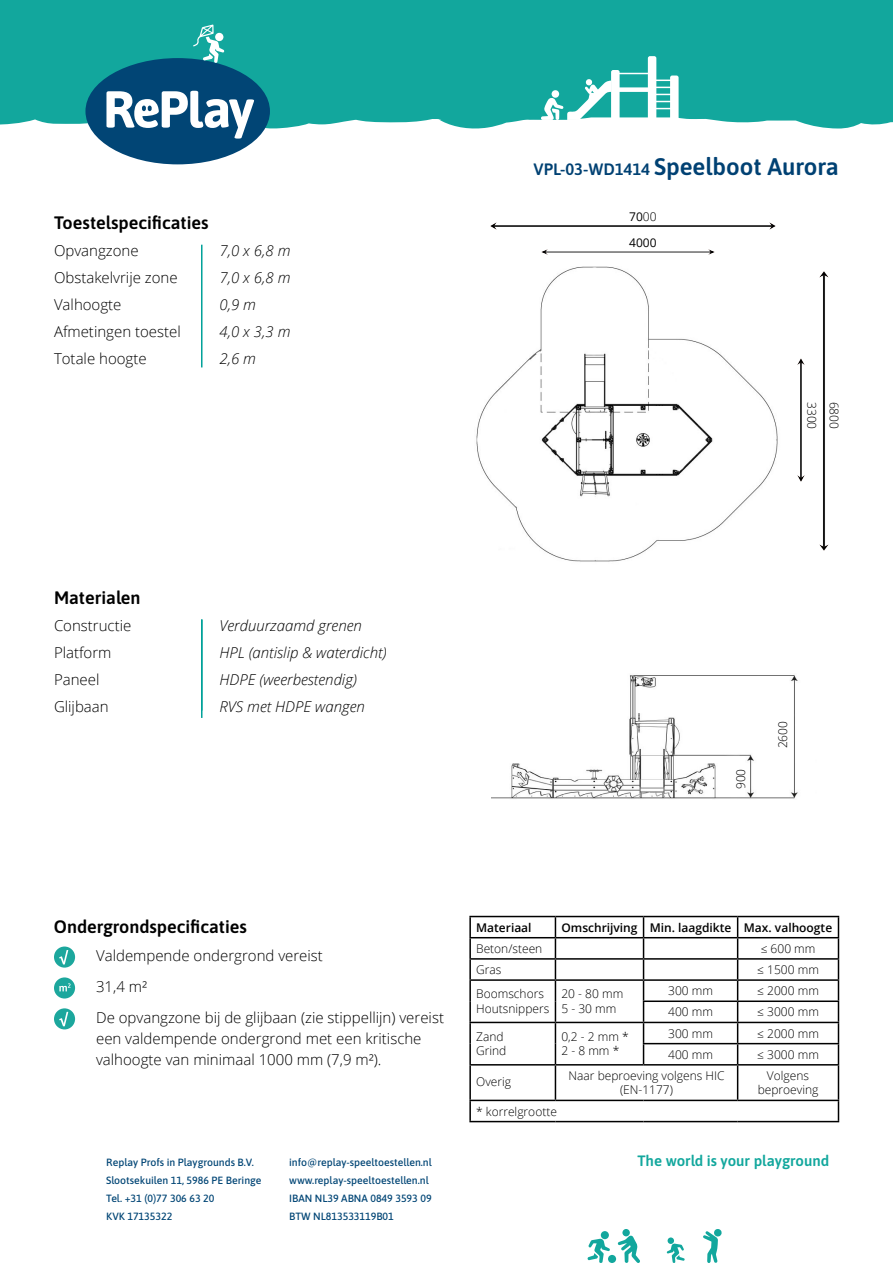
<style>
.page{position:relative;width:893px;height:1263px;background:#fff}
.page>*{position:absolute;margin:0;border:0;box-sizing:border-box;transform-origin:0 0}
.t1{font:600 24px "Asap";color:#004173}
.t2{font:600 18px "Asap";color:#000}
.t3{font:300 15px/27px "Open Sans";color:#000}
.t4{font:italic 300 15px "Open Sans";color:#000}
.t5{font:600 15px "Asap";color:#12a79d}
.t6{font:300 12px/14.4px "Open Sans";color:#000}
.t7{font:600 12px "Open Sans";color:#000}
.t8{font:12px "Open Sans";color:#000}
.t9{font:500 10.5px/18px "Asap";color:#014575}
.s1{font-size:16.5px}
.s2{font-weight:300}
</style>
<div class="page">
<hr style="left:469px;top:916px;width:86px;height:1px;background:#000">
<hr style="left:469px;top:917px;width:2px;height:20px;background:#000">
<hr style="left:555px;top:916px;width:88px;height:1px;background:#000">
<hr style="left:644px;top:916px;width:94px;height:1px;background:#000">
<hr style="left:738px;top:916px;width:101px;height:1px;background:#000">
<hr style="left:469px;top:937px;width:86px;height:1px;background:#000">
<hr style="left:469px;top:938px;width:2px;height:20px;background:#000">
<hr style="left:555px;top:937px;width:88px;height:1px;background:#000">
<hr style="left:644px;top:937px;width:94px;height:1px;background:#000">
<hr style="left:738px;top:937px;width:101px;height:1px;background:#000">
<hr style="left:469px;top:958px;width:86px;height:2px;background:#000">
<svg style="left:469px;top:960px;width:2px;height:19px"></svg>
<hr style="left:555px;top:958px;width:88px;height:2px;background:#000">
<hr style="left:644px;top:958px;width:94px;height:2px;background:#000">
<hr style="left:738px;top:958px;width:101px;height:2px;background:#000">
<hr style="left:469px;top:979px;width:86px;height:2px;background:#000">
<hr style="left:469px;top:981px;width:2px;height:20px;background:#000">
<hr style="left:555px;top:979px;width:88px;height:2px;background:#000">
<hr style="left:644px;top:979px;width:94px;height:2px;background:#000">
<hr style="left:738px;top:979px;width:101px;height:2px;background:#000">
<hr style="left:469px;top:1001px;width:2px;height:21px;background:#000">
<hr style="left:643px;top:1000px;width:95px;height:2px;background:#000">
<hr style="left:738px;top:1000px;width:101px;height:2px;background:#000">
<hr style="left:469px;top:1022px;width:86px;height:1px;background:#000">
<hr style="left:469px;top:1023px;width:2px;height:21px;background:#000">
<hr style="left:555px;top:1022px;width:88px;height:1px;background:#000">
<hr style="left:644px;top:1022px;width:94px;height:1px;background:#000">
<hr style="left:738px;top:1022px;width:101px;height:1px;background:#000">
<hr style="left:469px;top:1044px;width:2px;height:20px;background:#000">
<svg style="left:555px;top:917px;width:1px;height:147px"></svg>
<hr style="left:643px;top:1043px;width:95px;height:1px;background:#000">
<svg style="left:643px;top:917px;width:1px;height:147px"></svg>
<hr style="left:738px;top:1043px;width:101px;height:1px;background:#000">
<svg style="left:737px;top:917px;width:1px;height:147px"></svg>
<svg style="left:838px;top:917px;width:1px;height:147px"></svg>
<hr style="left:469px;top:1064px;width:86px;height:1px;background:#000">
<hr style="left:469px;top:1065px;width:2px;height:35px;background:#000">
<hr style="left:555px;top:1064px;width:88px;height:1px;background:#000">
<hr style="left:555px;top:1065px;width:1px;height:35px;background:#000">
<hr style="left:644px;top:1064px;width:94px;height:1px;background:#000">
<hr style="left:738px;top:1064px;width:101px;height:1px;background:#000">
<hr style="left:737px;top:1065px;width:1px;height:35px;background:#000">
<hr style="left:838px;top:1065px;width:1px;height:35px;background:#000">
<hr style="left:469px;top:1100px;width:86px;height:1px;background:#000">
<hr style="left:469px;top:1101px;width:2px;height:20px;background:#000">
<hr style="left:555px;top:1100px;width:88px;height:1px;background:#000">
<hr style="left:644px;top:1100px;width:94px;height:1px;background:#000">
<hr style="left:738px;top:1100px;width:101px;height:1px;background:#000">
<svg style="left:838px;top:1101px;width:1px;height:20px"></svg>
<hr style="left:469px;top:1121px;width:86px;height:1px;background:#000">
<hr style="left:555px;top:1121px;width:88px;height:1px;background:#000">
<hr style="left:644px;top:1121px;width:94px;height:1px;background:#000">
<hr style="left:738px;top:1121px;width:101px;height:1px;background:#000">
<hr style="left:201px;top:245px;width:1px;height:122px;background:#00a199">
<div style="left:54px;top:946px;width:21px;height:21px;background:#1ca79d;border-radius:50%"></div>
<svg style="left:59px;top:950px;width:9px;height:14px"></svg>
<div style="left:54px;top:977px;width:21px;height:21px;background:#1ca79d;border-radius:50%"></div>
<svg style="left:59px;top:983px;width:12px;height:8px"></svg>
<div style="left:0;top:0;width:893px;height:129px;background:#12a79d"></div>
<svg style="left:703px;top:1229px;width:18px;height:34px"></svg>
<div style="left:608px;top:1255px;width:8px;height:8px;background:#12a79d;border-radius:50%"></div>
<div style="left:601px;top:1231px;width:8px;height:8px;background:#12a79d;border-radius:50%"></div>
<svg style="left:587px;top:1238px;width:23px;height:25px"></svg>
<div style="left:668px;top:1237px;width:6px;height:7px;background:#12a79d;border-radius:50%"></div>
<svg style="left:667px;top:1243px;width:18px;height:20px"></svg>
<svg style="left:618px;top:1235px;width:22px;height:28px"></svg>
<div style="left:622px;top:1229px;width:8px;height:7px;background:#12a79d;border-radius:50%"></div>
<svg style="left:85px;top:24px;width:185px;height:140px"></svg>
<hr style="left:615px;top:73px;width:35px;height:1px;background:#fff">
<div style="left:615px;top:87px;width:35px;height:5px;background:#fff"></div>
<svg style="left:648px;top:56px;width:31px;height:64px"></svg>
<svg style="left:541px;top:70px;width:79px;height:50px"></svg>
<div style="left:552px;top:90px;width:7px;height:8px;background:#fff;border-radius:50%"></div>
<img style="left:491px;top:675px;width:307px;height:124px">
<hr style="left:201px;top:619px;width:1px;height:99px;background:#00a199">
<img style="left:476px;top:266px;width:302px;height:296px">
<img style="left:541px;top:249px;width:173px;height:6px">
<img style="left:820px;top:271px;width:8px;height:280px">
<img style="left:798px;top:358px;width:7px;height:123px">
<img style="left:490px;top:222px;width:285px;height:8px">
<div style="left:54px;top:1008px;width:21px;height:21px;background:#1ca79d;border-radius:50%"></div>
<svg style="left:59px;top:1012px;width:9px;height:14px"></svg>
<p class="t2" style="left:54px;top:210px;width:156px">Toestelspecificaties</p>
<p class="t3" style="left:54px;top:237px;width:128px">Opvangzone<br>Obstakelvrije zone<br>Valhoogte<br>Afmetingen toestel<br>Totale hoogte</p>
<p class="t4" style="left:220px;top:240px;width:72px">7,0 x 6,8 m</p>
<p class="t4" style="left:220px;top:267px;width:72px">7,0 x 6,8 m</p>
<p class="t4" style="left:220px;top:294px;width:38px">0,9 m</p>
<p class="t4" style="left:220px;top:321px;width:72px">4,0 x 3,3 m</p>
<p class="t4" style="left:220px;top:348px;width:38px">2,6 m</p>
<p class="t1" style="left:533px;top:150px;width:307px"><span class="s1">VPL-03-WD1414</span> Speelboot Aurora</p>
<p class="t8" style="left:629px;top:209px;width:29px">70<span class="s2">00</span></p>
<p class="t8" style="left:629px;top:235px;width:29px">4000</p>
<p class="t6" style="left:819px;top:402px;width:29px;rotate:90deg">3300</p>
<p class="t6" style="left:842px;top:401px;width:29px;rotate:90deg">6800</p>
<p class="t2" style="left:54px;top:585px;width:88px">Materialen</p>
<p class="t3" style="left:54px;top:612px;width:79px">Constructie</p>
<p class="t3" style="left:54px;top:639px;width:59px">Platform</p>
<p class="t3" style="left:54px;top:666px;width:47px">Paneel</p>
<p class="t3" style="left:54px;top:693px;width:56px">Glijbaan</p>
<p class="t4" style="left:220px;top:615px;width:144px">Verduurzaamd grenen</p>
<p class="t4" style="left:220px;top:642px;width:168px">HPL (antislip &amp; waterdicht)</p>
<p class="t4" style="left:220px;top:669px;width:139px">HDPE (weerbestendig)</p>
<p class="t4" style="left:220px;top:696px;width:147px">RVS met HDPE wangen</p>
<p class="t6" style="left:733px;top:789px;width:22px;rotate:-90deg">900</p>
<p class="t6" style="left:775px;top:748px;width:29px;rotate:-90deg">2600</p>
<p class="t2" style="left:54px;top:914px;width:195px">Ondergrondspecificaties</p>
<p class="t3" style="left:96px;top:942px;width:228px">Valdempende ondergrond vereist</p>
<p class="t3" style="left:96px;top:973px;width:53px">31,4 m²</p>
<p class="t3" style="left:96px;top:1007px;width:349px;line-height:21px">De opvangzone bij de glijbaan (zie stippellijn) vereist een valdempende ondergrond met een kritische valhoogte van minimaal 1000 mm (7,9 m²).</p>
<p class="t7" style="left:476px;top:919px;width:57px">Materiaal</p>
<p class="t7" style="left:561px;top:919px;width:272px">Omschrijving Min. laagdikte Max. valhoogte</p>
<p class="t6" style="left:476px;top:941px;width:68px">Beton/steen</p>
<p class="t6" style="left:761px;top:941px;width:56px">≤ 600 mm</p>
<p class="t6" style="left:476px;top:962px;width:27px">Gras</p>
<p class="t6" style="left:757px;top:962px;width:63px">≤ 1500 mm</p>
<p class="t6" style="left:476px;top:986px;width:75px">Boomschors<br>Houtsnippers</p>
<p class="t6" style="left:561px;top:986px;width:63px">20 - 80 mm<br>5 - 30 mm</p>
<p class="t6" style="left:668px;top:983px;width:46px">300 mm</p>
<p class="t6" style="left:757px;top:983px;width:63px">≤ 2000 mm</p>
<p class="t6" style="left:668px;top:1004px;width:46px">400 mm</p>
<p class="t6" style="left:757px;top:1004px;width:63px">≤ 3000 mm</p>
<p class="t6" style="left:476px;top:1029px;width:32px">Zand<br>Grind</p>
<p class="t6" style="left:561px;top:1029px;width:69px">0,2 - 2 mm *<br>2 - 8 mm *</p>
<p class="t6" style="left:668px;top:1026px;width:46px">300 mm</p>
<p class="t6" style="left:757px;top:1026px;width:63px">≤ 2000 mm</p>
<p class="t6" style="left:668px;top:1047px;width:46px">400 mm</p>
<p class="t6" style="left:757px;top:1047px;width:63px">≤ 3000 mm</p>
<p class="t6" style="left:476px;top:1074px;width:36px">Overig</p>
<p class="t6" style="left:568px;top:1068px;width:158px;text-align:center">Naar beproeving volgens HIC (EN-1177)</p>
<p class="t6" style="left:758px;top:1068px;width:62px;text-align:center">Volgens beproeving</p>
<p class="t6" style="left:476px;top:1104px;width:82px">* korrelgrootte</p>
<p class="t9" style="left:106px;top:1153px;width:157px">Replay Profs in Playgrounds B.V.<br>Slootsekuilen 11, 5986 PE Beringe<br>Tel. +31 (0)77 306 63 20<br>KVK 17135322</p>
<p class="t9" style="left:289px;top:1153px;width:144px">info@replay-speeltoestellen.nl www.replay-speeltoestellen.nl<br>IBAN NL39 ABNA 0849 3593 09<br>BTW NL813533119B01</p>
<p class="t5" style="left:638px;top:1151px;width:193px">The world is your playground</p>
</div>
